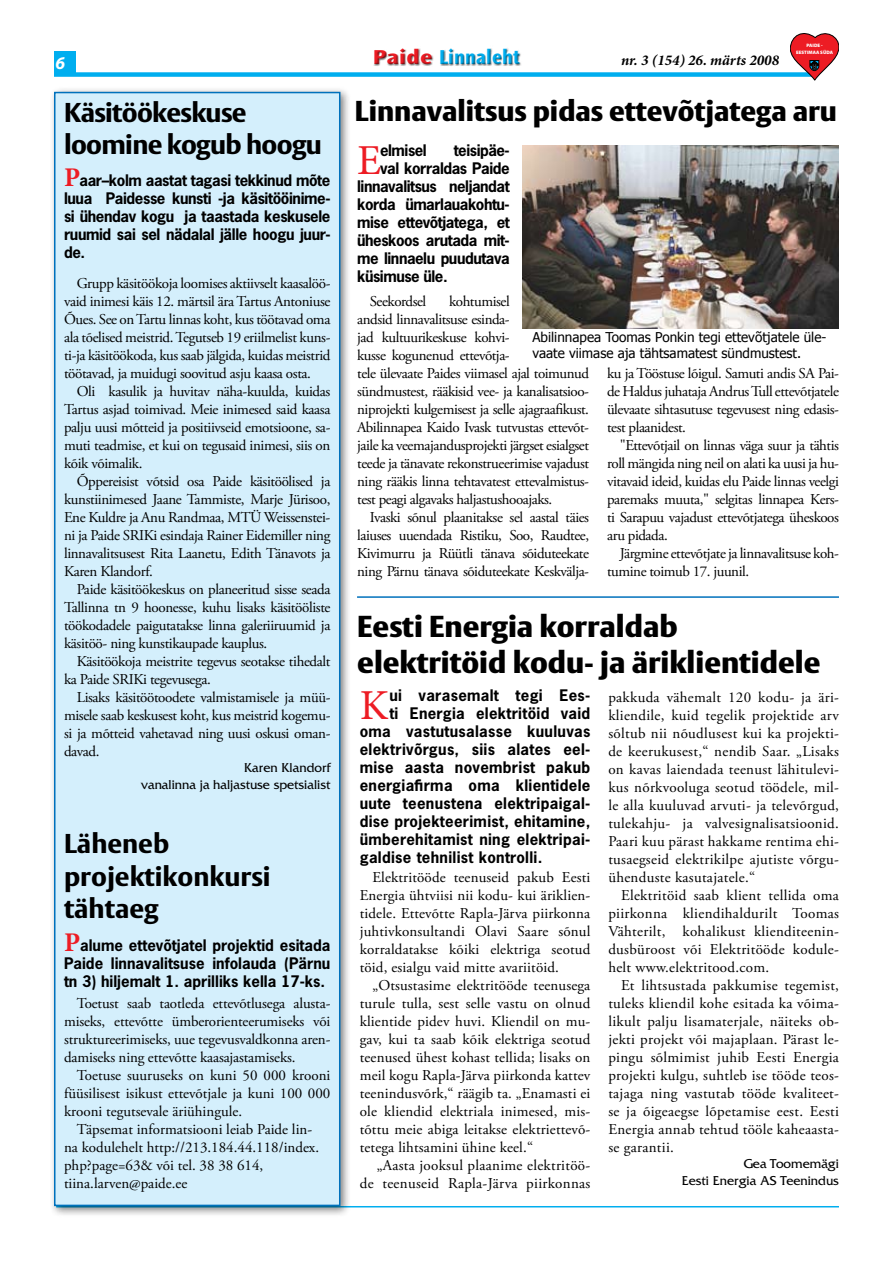
<style>
.page{position:relative;width:893px;height:1263px;background:#fff}
.page>*{position:absolute;margin:0;border:0;box-sizing:border-box;transform-origin:0 0}
.t1{font:42.75px "Minion Pro";color:#ed1c24}
.t2{font:900 30px/36px "Vesta";color:#000}
.t3{font:900 28.5px "Vesta";color:#000}
.t4{font:800 27px/32.4px "Vesta";letter-spacing:-.01em;color:#000}
.t5{font:800 21px "Ocean Sans Std";color:#00aeef;scale:.94 1}
.t6{font:italic 700 18px "Myriad Pro";color:#fff}
.t7{font:15px/18px "Adobe Garamond Pro";letter-spacing:-.025em;color:#000;text-align:justify}
.t8{font:700 15px/18px "News Gothic Std";letter-spacing:.02em;color:#000;text-align:justify}
.t9{font:700 15px "News Gothic Std";letter-spacing:-.03em;color:#000}
.t10{font:15px/18px "Adobe Garamond Pro";color:#000}
.t11{font:15px/18px "Adobe Garamond Pro";letter-spacing:.02em;color:#000;text-align:right}
.t12{font:italic 700 15px "Minion Pro";color:#000}
.t13{font:13.5px/16.2px "Tahoma";color:#000}
.t14{font:13.5px/16.2px "Friz Quadrata Std";color:#000;text-align:right}
.t15{font:900 4.8px/7.4px "Myriad Pro";color:#fff;text-align:center}
.s1{color:#ed1c24}
.s2{font-family:"Minion Pro";font-size:27px;color:#ed1c24}
</style>
<div class="page">
<hr style="left:56px;top:1206px;width:783px;height:1px;background:#00aeef">
<div style="left:45px;top:37px;width:802px;height:64px;background:#000;opacity:.75"></div>
<div style="left:54px;top:52px;width:21px;height:22px;background:#00aeef"></div>
<div style="left:49px;top:86px;width:319px;height:1150px;background:#000;opacity:.5"></div>
<div style="left:55px;top:93px;width:285px;height:1112px;background:#d4effc"></div>
<div style="left:54px;top:92px;width:286px;height:1114px;border:2px solid #0071bc"></div>
<img style="left:522px;top:146px;width:317px;height:182px">
<hr style="left:357px;top:596px;width:482px;height:2px;background:#0071bc">
<svg style="left:790px;top:33px;width:49px;height:47px"></svg>
<p class="t6" style="left:56px;top:51px;width:11px">6</p>
<h3 class="t5" style="left:373px;top:45px;width:158px"><span class="s1">Paide</span> Linnaleht</h3>
<p class="t12" style="left:621px;top:50px;width:160px">nr. 3 (154) 26. märts 2008</p>
<p class="t15" style="left:796px;top:42px;width:38px">PAIDE -<br>EESTIMAA SÜDA</p>
<h3 class="t4" style="left:64px;top:97px;width:259px">Käsitöökeskuse loomine kogub hoogu</h3>
<p class="t8" style="left:64px;top:172px;width:268px"><span class="s2">P</span>aar–kolm aastat tagasi tekkinud mõte luua Paidesse kunsti -ja käsitööinime&shy;si ühendav kogu ja taastada keskusele ruumid sai sel nädalal jälle hoogu juur&shy;de.</p>
<p class="t7" style="left:64px;top:275px;width:268px;text-indent:13px">Grupp käsitöökoja loomises aktiivselt kaasalöö&shy;vaid inimesi käis 12. märtsil ära Tartus Antoniuse Õues. See on Tartu linnas koht, kus töötavad oma ala tõelised meistrid. Tegutseb 19 eriilmelist kuns&shy;ti-ja käsitöökoda, kus saab jälgida, kuidas meistrid töötavad, ja muidugi soovitud asju kaasa osta.</p>
<p class="t7" style="left:64px;top:383px;width:268px;text-indent:13px">Oli kasulik ja huvitav näha-kuulda, kuidas Tartus asjad toimivad. Meie inimesed said kaasa palju uusi mõtteid ja positiivseid emotsioone, sa&shy;muti teadmise, et kui on tegusaid inimesi, siis on kõik võimalik.</p>
<p class="t7" style="left:64px;top:473px;width:268px;text-indent:13px">Õppereisist võtsid osa Paide käsitöölised ja kunstiinimesed Jaane Tammiste, Marje Jürisoo, Ene Kuldre ja Anu Randmaa, MTÜ Weissenstei&shy;ni ja Paide SRIKi esindaja Rainer Eidemiller ning linnavalitsusest Rita Laanetu, Edith Tänavots ja Karen Klandorf.</p>
<p class="t7" style="left:64px;top:581px;width:268px;text-indent:13px">Paide käsitöökeskus on planeeritud sisse seada Tallinna tn 9 hoonesse, kuhu lisaks käsitööliste töökodadele paigutatakse linna galeriiruumid ja käsitöö- ning kunstikaupade kauplus.</p>
<p class="t7" style="left:64px;top:653px;width:268px;text-indent:13px">Käsitöökoja meistrite tegevus seotakse tihedalt ka Paide SRIKi tegevusega.</p>
<p class="t7" style="left:64px;top:689px;width:268px;text-indent:13px">Lisaks käsitöötoodete valmistamisele ja müü&shy;misele saab keskusest koht, kus meistrid kogemu&shy;si ja mõtteid vahetavad ning uusi oskusi oman&shy;davad.</p>
<p class="t14" style="left:141px;top:760px;width:191px">Karen Klandorf<br>vanalinna ja haljastuse spetsialist</p>
<h3 class="t4" style="left:64px;top:829px;width:208px">Läheneb projektikonkursi tähtaeg</h3>
<p class="t8" style="left:64px;top:935px;width:268px"><span class="s2">P</span>alume ettevõtjatel projektid esitada Paide linnavalitsuse infolauda (Pärnu tn 3) hiljemalt 1. aprilliks kella 17-ks.</p>
<p class="t7" style="left:64px;top:995px;width:268px;text-indent:13px">Toetust saab taotleda ettevõtlusega alusta&shy;miseks, ettevõtte ümberorienteerumiseks või struktureerimiseks, uue tegevusvaldkonna aren&shy;damiseks ning ettevõtte kaasajastamiseks.</p>
<p class="t7" style="left:64px;top:1067px;width:268px;text-indent:13px">Toetuse suuruseks on kuni 50 000 krooni füüsilisest isikust ettevõtjale ja kuni 100 000 krooni tegutsevale äriühingule.</p>
<p class="t10" style="left:64px;top:1121px;width:257px;text-indent:13px">Täpsemat informatsiooni leiab Paide lin&shy;na kodulehelt http://213.184.44.118/index. php?page=63&amp; või tel. 38 38 614, tiina.larven@paide.ee</p>
<h3 class="t3" style="left:355px;top:94px;width:484px">Linnavalitsus pidas ettevõtjatega aru</h3>
<h1 class="t1" style="left:357px;top:131px;width:26px">E</h1>
<p class="t9" style="left:380px;top:140px;width:48px">elmisel</p>
<p class="t9" style="left:454px;top:140px;width:57px">teisipäe-</p>
<p class="t9" style="left:380px;top:158px;width:131px">val korraldas Paide</p>
<p class="t9" style="left:357px;top:176px;width:154px">linnavalitsus neljandat</p>
<p class="t9" style="left:357px;top:194px;width:154px">korda ümarlauakohtu-</p>
<p class="t9" style="left:357px;top:212px;width:154px">mise ettevõtjatega, et</p>
<p class="t9" style="left:357px;top:230px;width:154px">üheskoos arutada mit-</p>
<p class="t9" style="left:357px;top:248px;width:154px">me linnaelu puudutava</p>
<p class="t9" style="left:357px;top:266px;width:92px">küsimuse üle.</p>
<p class="t7" style="left:370px;top:293px;width:58px">Seekordsel</p>
<p class="t7" style="left:357px;top:293px;width:233px;text-align:left;text-indent:92px">kohtumisel<br>andsid linnavalitsuse esinda-<br>jad kultuurikeskuse kohvi-<br>kusse kogunenud ettevõtja-<br>tele ülevaate Paides viimasel ajal toimunud sündmustest, rääkisid vee- ja kanalisatsioo&shy;niprojekti kulgemisest ja selle ajagraafikust.<br>Abilinnapea Kaido Ivask tutvustas ettevõt&shy;jaile ka veemajandusprojekti järgset esialgset teede ja tänavate rekonstrueerimise vajadust ning rääkis linna tehtavatest ettevalmistus&shy;test peagi algavaks haljastushooajaks.</p>
<p class="t7" style="left:357px;top:509px;width:233px;text-indent:13px">Ivaski sõnul plaanitakse sel aastal täies laiuses uuendada Ristiku, Soo, Raudtee, Kivimurru ja Rüütli tänava sõiduteekate ning Pärnu tänava sõiduteekate Keskvälja-</p>
<p class="t13" style="left:532px;top:328px;width:295px">Abilinnapea Toomas Ponkin tegi ettevõtjatele üle&shy;vaate viimase aja tähtsamatest sündmustest.</p>
<p class="t7" style="left:607px;top:365px;width:233px">ku ja Tööstuse lõigul. Samuti andis SA Pai&shy;de Haldus juhataja Andrus Tull ettevõtjatele ülevaate sihtasutuse tegevusest ning edasis&shy;test plaanidest.</p>
<p class="t7" style="left:607px;top:437px;width:233px;text-indent:13px">"Ettevõtjail on linnas väga suur ja tähtis roll mängida ning neil on alati ka uusi ja hu&shy;vitavaid ideid, kuidas elu Paide linnas veelgi paremaks muuta," selgitas linnapea Kers&shy;ti Sarapuu vajadust ettevõtjatega üheskoos aru pidada.</p>
<p class="t7" style="left:607px;top:545px;width:233px;text-indent:13px">Järgmine ettevõtjate ja linnavalitsuse koh&shy;tumine toimub 17. juunil.</p>
<h2 class="t2" style="left:357px;top:610px;width:465px">Eesti Energia korraldab elektritöid kodu- ja äriklientidele</h2>
<h1 class="t1" style="left:360px;top:677px;width:30px">K</h1>
<p class="t8" style="left:389px;top:686px;width:203px">ui varasemalt tegi Ees-</p>
<p class="t8" style="left:389px;top:704px;width:203px">ti Energia elektritöid vaid</p>
<p class="t8" style="left:360px;top:722px;width:232px">oma vastutusalasse kuuluvas</p>
<p class="t8" style="left:360px;top:740px;width:232px">elektrivõrgus, siis alates eel-</p>
<p class="t8" style="left:360px;top:758px;width:232px">mise aasta novembrist pakub</p>
<p class="t8" style="left:360px;top:776px;width:232px">energiafirma oma klientidele</p>
<p class="t8" style="left:360px;top:794px;width:232px">uute teenustena elektripaigal-</p>
<p class="t8" style="left:360px;top:812px;width:232px">dise projekteerimist, ehitamine,</p>
<p class="t8" style="left:360px;top:830px;width:232px">ümberehitamist ning elektripai-</p>
<p class="t8" style="left:360px;top:848px;width:184px">galdise tehnilist kontrolli.</p>
<p class="t7" style="left:360px;top:869px;width:232px;text-indent:13px">Elektritööde teenuseid pakub Eesti Energia ühtviisi nii kodu- kui äriklien&shy;tidele. Ettevõtte Rapla-Järva piirkonna juhtivkonsultandi Olavi Saare sõnul korraldatakse kõiki elektriga seotud töid, esialgu vaid mitte avariitöid.</p>
<p class="t7" style="left:360px;top:977px;width:232px;text-indent:13px">„Otsustasime elektritööde teenusega turule tulla, sest selle vastu on olnud klientide pidev huvi. Kliendil on mu&shy;gav, kui ta saab kõik elektriga seotud teenused ühest kohast tellida; lisaks on meil kogu Rapla-Järva piirkonda kattev teenindusvõrk,“ räägib ta. „Enamasti ei ole kliendid elektriala inimesed, mis&shy;tõttu meie abiga leitakse elektriettevõ&shy;tetega lihtsamini ühine keel.“</p>
<p class="t11" style="left:360px;top:1157px;width:232px">„Aasta jooksul plaanime elektritöö&shy;de teenuseid Rapla-Järva piirkonnas</p>
<p class="t7" style="left:608px;top:689px;width:232px">pakkuda vähemalt 120 kodu- ja äri&shy;kliendile, kuid tegelik projektide arv sõltub nii nõudlusest kui ka projekti&shy;de keerukusest,“ nendib Saar. „Lisaks on kavas laiendada teenust lähitulevi&shy;kus nõrkvooluga seotud töödele, mil&shy;le alla kuuluvad arvuti- ja televõrgud, tulekahju- ja valvesignalisatsioonid.<br>Paari kuu pärast hakkame rentima ehi&shy;tusaegseid elektrikilpe ajutiste võrgu&shy;ühenduste kasutajatele.“</p>
<p class="t7" style="left:608px;top:887px;width:232px;text-indent:13px">Elektritöid saab klient tellida oma piirkonna kliendihaldurilt Toomas Vähterilt, kohalikust klienditeenin&shy;dusbüroost või Elektritööde kodule&shy;helt www.elektritood.com.</p>
<p class="t7" style="left:608px;top:977px;width:232px;text-indent:13px">Et lihtsustada pakkumise tegemist, tuleks kliendil kohe esitada ka võima&shy;likult palju lisamaterjale, näiteks ob&shy;jekti projekt või majaplaan. Pärast le&shy;pingu sõlmimist juhib Eesti Energia projekti kulgu, suhtleb ise tööde teos&shy;tajaga ning vastutab tööde kvaliteet&shy;se ja õigeaegse lõpetamise eest. Eesti Energia annab tehtud tööle kaheaasta&shy;se garantii.</p>
<p class="t14" style="left:682px;top:1156px;width:159px">Gea Toomemägi<br>Eesti Energia AS Teenindus</p>
</div>
